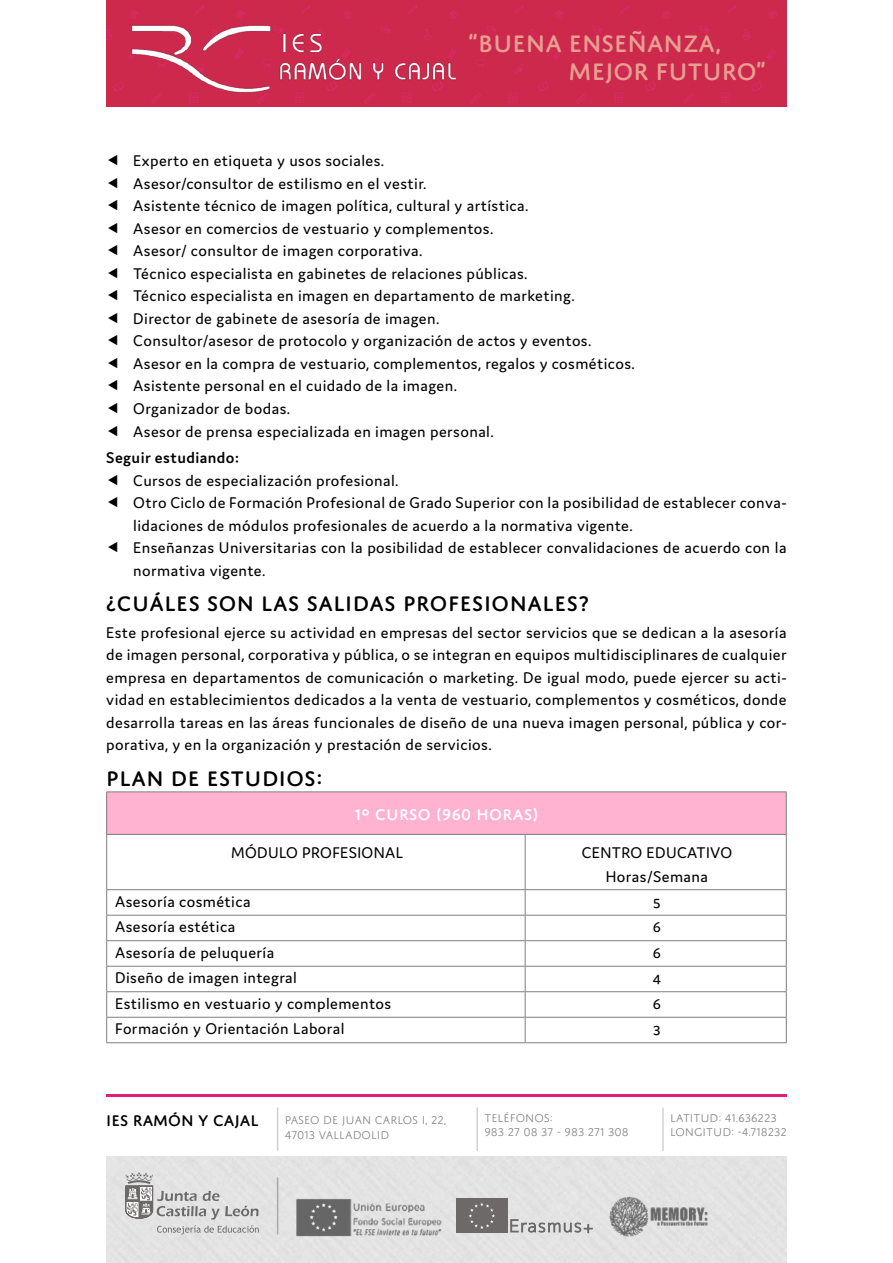
<style>
.page{position:relative;width:893px;height:1263px;background:#fff}
.page>*{position:absolute;margin:0;border:0;box-sizing:border-box;transform-origin:0 0}
.t1{font:500 25.5px/28.7px "Domus Titling";color:#e99e92}
.t2{font:500 22.5px "Domus Titling";letter-spacing:.025em;color:#000}
.t3{font:16.5px/22.5px "Domus";letter-spacing:.025em;color:#000}
.t4{font:600 16.5px "Domus";letter-spacing:.025em;color:#000}
.t5{font:500 16.5px "Domus Titling";letter-spacing:.025em;color:#fff}
.t6{font:500 16.5px "Domus Titling";color:#000}
.t7{font:300 12px/14.4px "Domus Titling";color:#7f7f7f}
</style>
<div class="page">
<div style="left:106px;top:1157px;width:681px;height:106px;background:#e3e3e3"></div>
<svg style="left:125px;top:1172px;width:133px;height:47px;background:#cbcbca"></svg>
<svg style="left:157px;top:1225px;width:102px;height:9px"></svg>
<div style="left:106px;top:0;width:681px;height:106px;background:#cc294c"></div>
<img style="left:125px;top:13px;width:337px;height:87px">
<hr style="left:106px;top:1095px;width:681px;height:2px;background:#e21e79">
<hr style="left:277px;top:1107px;width:1px;height:44px;background:#d5d0cd">
<hr style="left:476px;top:1107px;width:2px;height:44px;background:#d5d0cd">
<hr style="left:662px;top:1107px;width:2px;height:44px;background:#d5d0cd">
<hr style="left:277px;top:1177px;width:1px;height:57px;background:#a9a9af">
<div style="left:456px;top:1199px;width:52px;height:34px;background:#6d6968"></div>
<svg style="left:469px;top:1203px;width:26px;height:26px"></svg>
<svg style="left:510px;top:1219px;width:83px;height:14px"></svg>
<img style="left:609px;top:1196px;width:101px;height:42px">
<img style="left:289px;top:1191px;width:159px;height:50px">
<div style="left:107px;top:792px;width:679px;height:42px;background:#ffb3d1"></div>
<hr style="left:525px;top:835px;width:1px;height:54px;background:#7f7f7f">
<hr style="left:106px;top:889px;width:419px;height:1px;background:#7f7f7f">
<hr style="left:525px;top:889px;width:262px;height:1px;background:#7f7f7f">
<hr style="left:106px;top:915px;width:419px;height:1px;background:#7f7f7f">
<hr style="left:525px;top:915px;width:262px;height:1px;background:#7f7f7f">
<hr style="left:106px;top:940px;width:419px;height:1px;background:#7f7f7f">
<hr style="left:525px;top:940px;width:262px;height:1px;background:#7f7f7f">
<hr style="left:106px;top:966px;width:419px;height:1px;background:#7f7f7f">
<hr style="left:525px;top:966px;width:262px;height:1px;background:#7f7f7f">
<hr style="left:106px;top:991px;width:419px;height:1px;background:#7f7f7f">
<hr style="left:525px;top:991px;width:262px;height:1px;background:#7f7f7f">
<hr style="left:106px;top:1017px;width:419px;height:1px;background:#7f7f7f">
<hr style="left:525px;top:1017px;width:262px;height:1px;background:#7f7f7f">
<svg style="left:525px;top:890px;width:1px;height:152px"></svg>
<hr style="left:106px;top:1042px;width:419px;height:1px;background:#7f7f7f">
<hr style="left:525px;top:1042px;width:262px;height:1px;background:#7f7f7f">
<hr style="left:106px;top:835px;width:1px;height:54px;background:#7f7f7f">
<hr style="left:786px;top:835px;width:1px;height:54px;background:#7f7f7f">
<svg style="left:106px;top:890px;width:1px;height:152px"></svg>
<svg style="left:786px;top:890px;width:1px;height:152px"></svg>
<hr style="left:106px;top:791px;width:419px;height:1px;background:#7f7f7f">
<hr style="left:106px;top:792px;width:1px;height:42px;background:#7f7f7f">
<hr style="left:525px;top:791px;width:262px;height:1px;background:#7f7f7f">
<hr style="left:786px;top:792px;width:1px;height:42px;background:#7f7f7f">
<hr style="left:106px;top:834px;width:419px;height:1px;background:#7f7f7f">
<hr style="left:525px;top:834px;width:262px;height:1px;background:#7f7f7f">
<h1 class="t1" style="left:569px;top:28px;width:199px;text-indent:-101px">“BUENA ENSEÑANZA,<br>MEJOR FUTURO”</h1>
<p class="t3" style="left:133px;top:150px;width:503px">Experto en etiqueta y usos sociales.<br>Asesor/consultor de estilismo en el vestir.<br>Asistente técnico de imagen política, cultural y artística.<br>Asesor en comercios de vestuario y complementos.<br>Asesor/ consultor de imagen corporativa.<br>Técnico especialista en gabinetes de relaciones públicas.<br>Técnico especialista en imagen en departamento de marketing.<br>Director de gabinete de asesoría de imagen.<br>Consultor/asesor de protocolo y organización de actos y eventos.<br>Asesor en la compra de vestuario, complementos, regalos y cosméticos.<br>Asistente personal en el cuidado de la imagen.<br>Organizador de bodas.<br>Asesor de prensa especializada en imagen personal.</p>
<p class="t4" style="left:106px;top:449px;width:135px">Seguir estudiando:</p>
<p class="t3" style="left:133px;top:469px;width:655px">Cursos de especialización profesional.<br>Otro Ciclo de Formación Profesional de Grado Superior con la posibilidad de establecer conva&shy;lidaciones de módulos profesionales de acuerdo a la normativa vigente.<br>Enseñanzas Universitarias con la posibilidad de establecer convalidaciones de acuerdo con la normativa vigente.</p>
<h2 class="t2" style="left:106px;top:591px;width:484px">¿CUÁLES SON LAS SALIDAS PROFESIONALES?</h2>
<p class="t3" style="left:106px;top:621px;width:682px;text-align:justify">Este profesional ejerce su actividad en empresas del sector servicios que se dedican a la asesoría de imagen personal, corporativa y pública, o se integran en equipos multidisciplinares de cualquier empresa en departamentos de comunicación o marketing. De igual modo, puede ejercer su acti&shy;vidad en establecimientos dedicados a la venta de vestuario, complementos y cosméticos, donde desarrolla tareas en las áreas funcionales de diseño de una nueva imagen personal, pública y cor&shy;porativa, y en la organización y prestación de servicios.</p>
<h2 class="t2" style="left:106px;top:765px;width:217px">PLAN DE ESTUDIOS:</h2>
<p class="t5" style="left:355px;top:805px;width:185px">1º CURSO (960 HORAS)</p>
<p class="t3" style="left:231px;top:841px;width:174px">MÓDULO PROFESIONAL</p>
<p class="t3" style="left:582px;top:841px;width:152px;line-height:24px;text-align:center">CENTRO EDUCATIVO<br>Horas/Semana</p>
<p class="t3" style="left:115px;top:890px;width:137px">Asesoría cosmética</p>
<p class="t3" style="left:653px;top:890px;width:9px">5</p>
<p class="t3" style="left:115px;top:916px;width:122px">Asesoría estética</p>
<p class="t3" style="left:653px;top:916px;width:10px">6</p>
<p class="t3" style="left:115px;top:941px;width:161px">Asesoría de peluquería</p>
<p class="t3" style="left:653px;top:941px;width:10px">6</p>
<p class="t3" style="left:115px;top:967px;width:183px">Diseño de imagen integral</p>
<p class="t3" style="left:653px;top:967px;width:10px">4</p>
<p class="t3" style="left:115px;top:992px;width:278px">Estilismo en vestuario y complementos</p>
<p class="t3" style="left:653px;top:992px;width:10px">6</p>
<p class="t3" style="left:115px;top:1018px;width:231px">Formación y Orientación Laboral</p>
<p class="t3" style="left:653px;top:1018px;width:9px">3</p>
<p class="t6" style="left:106px;top:1111px;width:154px">IES RAMÓN Y CAJAL</p>
<p class="t7" style="left:285px;top:1113px;width:163px">PASEO DE JUAN CARLOS I, 22,<br>47013 VALLADOLID</p>
<p class="t7" style="left:484px;top:1110px;width:146px">TELÉFONOS:<br>983 27 08 37 - 983 271 308</p>
<p class="t7" style="left:670px;top:1110px;width:118px">LATITUD: 41.636223<br>LONGITUD: -4.718232</p>
</div>
